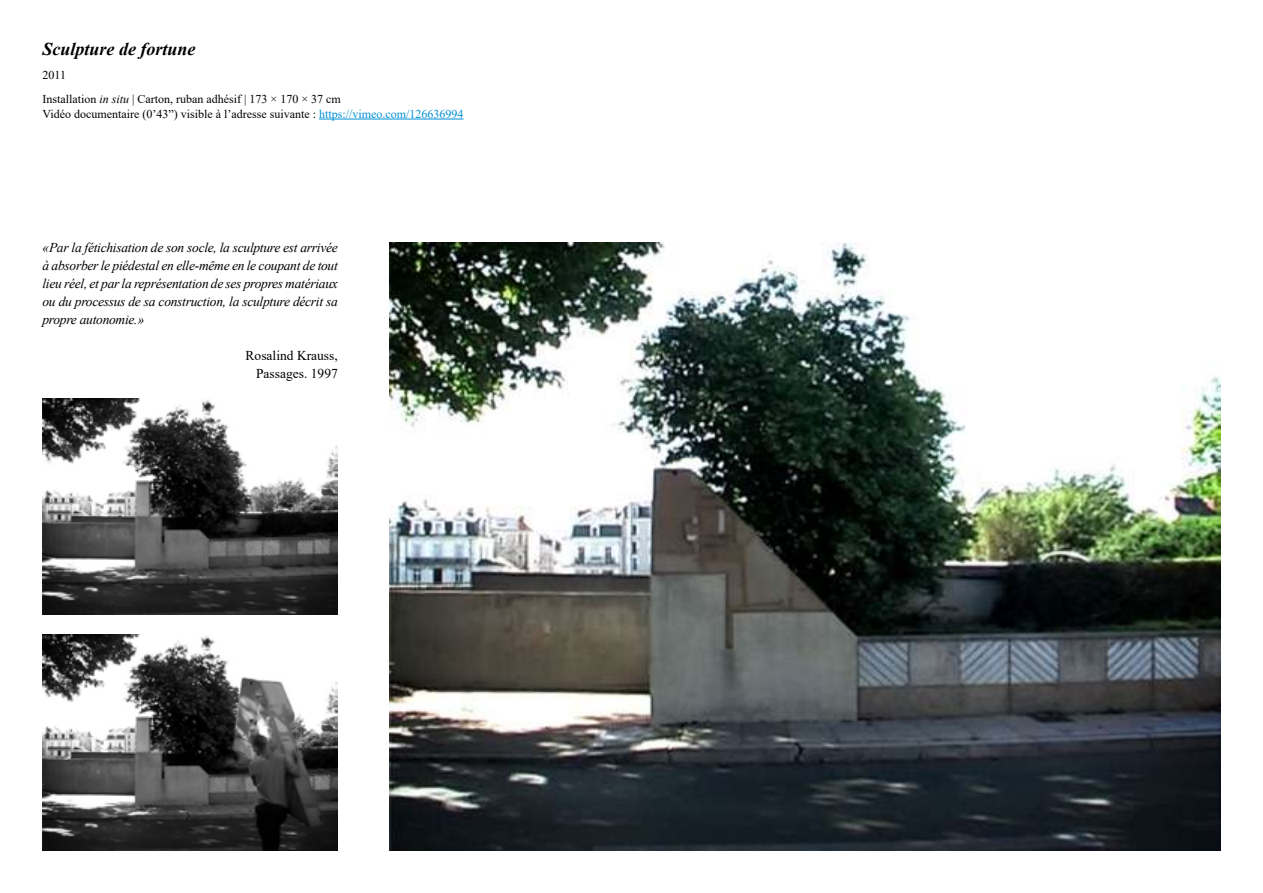
<style>
.page{position:relative;width:1263px;height:893px;background:#fff}
.page>*{position:absolute;margin:0;border:0;box-sizing:border-box;transform-origin:0 0}
.t1{font:italic 700 18px "Times New Roman";color:#000}
.t2{font:italic 13.5px/18px "Times New Roman";letter-spacing:-.02em;color:#000;text-align:justify}
.t3{font:13.5px/18px "Times New Roman";color:#000;text-align:right}
.t4{font:12px/24px "Times New Roman";color:#000}
.s1{font-style:italic}
.s2{color:#0090d7}
</style>
<div class="page">
<hr style="left:319px;top:119px;width:144px;height:1px;background:#0090d7">
<img style="left:43px;top:634px;width:295px;height:216px">
<img style="left:43px;top:398px;width:295px;height:216px">
<img style="left:389px;top:242px;width:831px;height:608px">
<h1 class="t1" style="left:43px;top:36px;width:155px">Sculpture de fortune</h1>
<p class="t4" style="left:43px;top:62px;width:300px">2011<br>Installation <span class="s1">in situ</span> | Carton, ruban adhésif | 173 × 170 × 37 cm</p>
<p class="t4" style="left:43px;top:101px;width:422px">Vidéo documentaire (0’43”) visible à l’adresse suivante : <span class="s2">https://vimeo.com/126636994</span></p>
<p class="t2" style="left:43px;top:238px;width:297px">«Par la fétichisation de son socle, la sculpture est arrivée à absorber le piédestal en elle-même en le coupant de tout lieu réel, et par la représentation de ses propres matériaux ou du processus de sa construction, la sculpture décrit sa propre autonomie.»</p>
<p class="t3" style="left:246px;top:346px;width:94px">Rosalind Krauss,<br>Passages. 1997</p>
</div>
